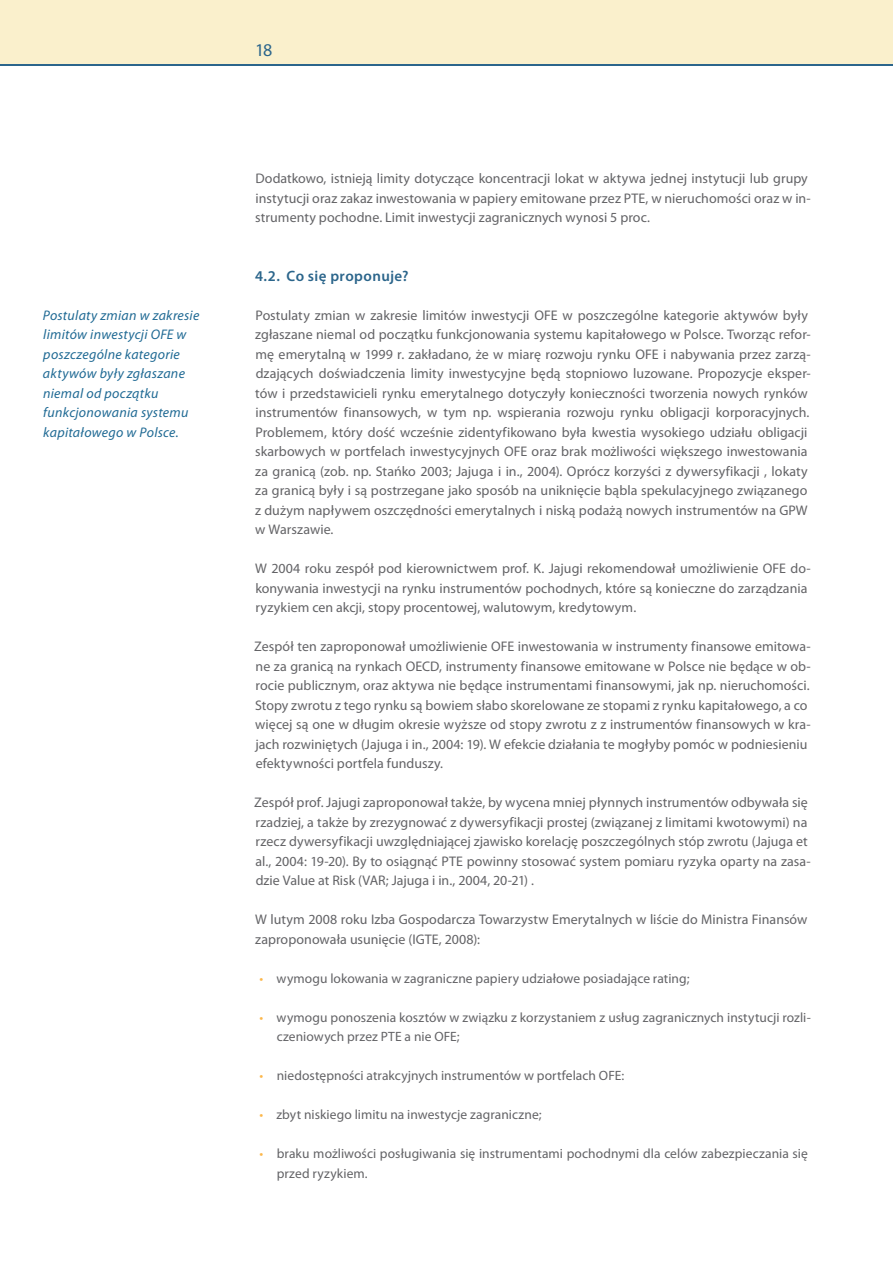
<style>
.page{position:relative;width:893px;height:1263px;background:#fff}
.page>*{position:absolute;margin:0;border:0;box-sizing:border-box;transform-origin:0 0}
.t1{font:18px "Myriad Pro";color:#2b658b}
.podtytul{font:600 15px "Myriad Pro";letter-spacing:.025em;color:#2b658b}
.t2{font:13.95px/19.5px "Myriad Pro";letter-spacing:.005em;color:#636366}
.wyrzutka{font:italic 13.95px/19.5px "Myriad Pro";letter-spacing:.02em;color:#206a94}
.bullet{font:13.5px/19.5px "Myriad Pro";letter-spacing:.005em;color:#636366}
.s1{color:#fcb74b}
</style>
<div class="page">
<div style="left:0;top:0;width:893px;height:66px;background:#2b658b"></div>
<div style="left:0;top:0;width:893px;height:64px;background:#faf0cc"></div>
<p class="wyrzutka" style="left:43px;top:305px;width:158px">Postulaty zmian w zakresie limitów inwestycji OFE w poszczególne kategorie aktywów były zgłaszane niemal od początku funkcjonowania systemu kapitałowego w Polsce.</p>
<p class="t1" style="left:255px;top:39px;width:19px">18</p>
<p class="t2" style="left:255px;top:169px;width:557px">Dodatkowo, istnieją limity dotyczące koncentracji lokat w aktywa jednej instytucji lub grupy instytucji oraz zakaz inwestowania w papiery emitowane przez PTE, w nieruchomości oraz w in&shy;strumenty pochodne. Limit inwestycji zagranicznych wynosi 5 proc.</p>
<p class="podtytul" style="left:255px;top:266px;width:155px">4.2. Co się proponuje?</p>
<p class="t2" style="left:255px;top:305px;width:557px">Postulaty zmian w zakresie limitów inwestycji OFE w poszczególne kategorie aktywów były zgłaszane niemal od początku funkcjonowania systemu kapitałowego w Polsce. Tworząc refor&shy;mę emerytalną w 1999 r. zakładano, że w miarę rozwoju rynku OFE i nabywania przez zarzą&shy;dzających doświadczenia limity inwestycyjne będą stopniowo luzowane. Propozycje eksper&shy;tów i przedstawicieli rynku emerytalnego dotyczyły konieczności tworzenia nowych rynków instrumentów finansowych, w tym np. wspierania rozwoju rynku obligacji korporacyjnych.<br>Problemem, który dość wcześnie zidentyfikowano była kwestia wysokiego udziału obligacji skarbowych w portfelach inwestycyjnych OFE oraz brak możliwości większego inwestowania za granicą (zob. np. Stańko 2003; Jajuga i in., 2004). Oprócz korzyści z dywersyfikacji , lokaty za granicą były i są postrzegane jako sposób na uniknięcie bąbla spekulacyjnego związanego z dużym napływem oszczędności emerytalnych i niską podażą nowych instrumentów na GPW w Warszawie.</p>
<p class="t2" style="left:255px;top:559px;width:557px">W 2004 roku zespół pod kierownictwem prof. K. Jajugi rekomendował umożliwienie OFE do&shy;konywania inwestycji na rynku instrumentów pochodnych, które są konieczne do zarządzania ryzykiem cen akcji, stopy procentowej, walutowym, kredytowym.</p>
<p class="t2" style="left:254px;top:637px;width:558px">Zespół ten zaproponował umożliwienie OFE inwestowania w instrumenty finansowe emitowa&shy;ne za granicą na rynkach OECD, instrumenty finansowe emitowane w Polsce nie będące w ob&shy;rocie publicznym, oraz aktywa nie będące instrumentami finansowymi, jak np. nieruchomości.<br>Stopy zwrotu z tego rynku są bowiem słabo skorelowane ze stopami z rynku kapitałowego, a co więcej są one w długim okresie wyższe od stopy zwrotu z z instrumentów finansowych w kra&shy;jach rozwiniętych (Jajuga i in., 2004: 19). W efekcie działania te mogłyby pomóc w podniesieniu efektywności portfela funduszy.</p>
<p class="t2" style="left:254px;top:793px;width:558px">Zespół prof. Jajugi zaproponował także, by wycena mniej płynnych instrumentów odbywała się rzadziej, a także by zrezygnować z dywersyfikacji prostej (związanej z limitami kwotowymi) na rzecz dywersyfikacji uwzględniającej zjawisko korelację poszczególnych stóp zwrotu (Jajuga et al., 2004: 19-20). By to osiągnąć PTE powinny stosować system pomiaru ryzyka oparty na zasa&shy;dzie Value at Risk (VAR; Jajuga i in., 2004, 20-21) .</p>
<p class="t2" style="left:255px;top:910px;width:554px">W lutym 2008 roku Izba Gospodarcza Towarzystw Emerytalnych w liście do Ministra Finansów zaproponowała usunięcie (IGTE, 2008):</p>
<p class="bullet" style="left:260px;top:968px;width:431px"><span class="s1">•</span> wymogu lokowania w zagraniczne papiery udziałowe posiadające rating;</p>
<p class="bullet" style="left:277px;top:1007px;width:536px;text-indent:-17px"><span class="s1">•</span> wymogu ponoszenia kosztów w związku z korzystaniem z usług zagranicznych instytucji rozli&shy;czeniowych przez PTE a nie OFE;</p>
<p class="bullet" style="left:260px;top:1066px;width:366px"><span class="s1">•</span> niedostępności atrakcyjnych instrumentów w portfelach OFE:</p>
<p class="bullet" style="left:260px;top:1105px;width:283px"><span class="s1">•</span> zbyt niskiego limitu na inwestycje zagraniczne;</p>
<p class="bullet" style="left:277px;top:1144px;width:533px;text-indent:-17px"><span class="s1">•</span> braku możliwości posługiwania się instrumentami pochodnymi dla celów zabezpieczania się przed ryzykiem.</p>
</div>
